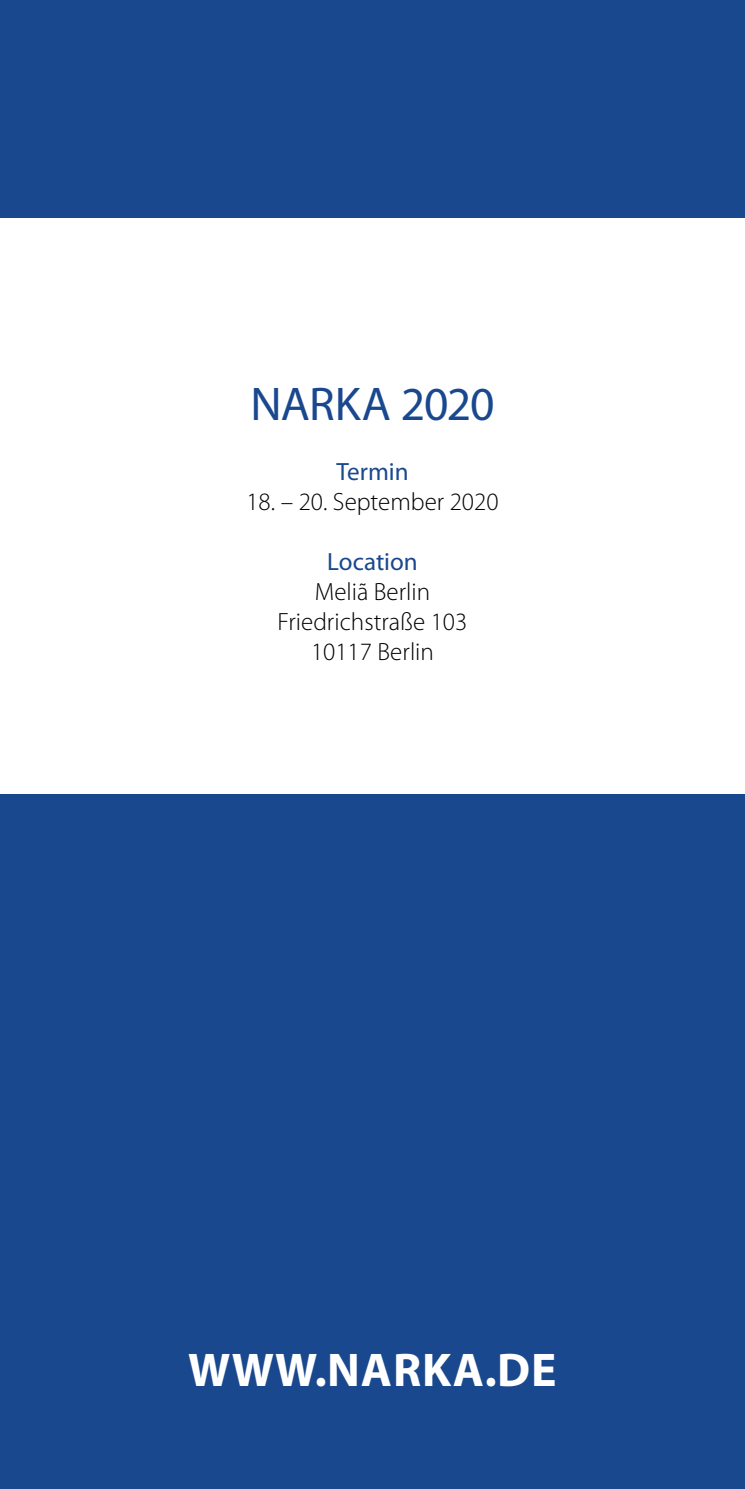
<style>
.page{position:relative;width:745px;height:1489px;background:#fff}
.page>*{position:absolute;margin:0;border:0;box-sizing:border-box;transform-origin:0 0}
.t1{font:700 47.5px "Myriad Pro";letter-spacing:.02em;color:#fff}
.t2{font:47.5px "Myriad Pro";letter-spacing:-.015em;color:#19488e}
.t3{font:300 25px/30px "Myriad Pro";color:#000;text-align:center}
.t4{font:25px "Myriad Pro";color:#19488e}
</style>
<div class="page">
<div style="left:0;top:0;width:744px;height:1488px;background:#19488e"></div>
<div style="left:0;top:218px;width:744px;height:576px;background:#fff"></div>
<h1 class="t2" style="left:250px;top:375px;width:245px">NARKA 2020</h1>
<p class="t4" style="left:336px;top:456px;width:74px">Termin</p>
<p class="t3" style="left:246px;top:486px;width:253px">18. – 20. September 2020</p>
<p class="t4" style="left:327px;top:546px;width:92px">Location</p>
<p class="t3" style="left:277px;top:576px;width:191px">Meliã Berlin<br>Friedrichstraße 103<br>10117 Berlin</p>
<h1 class="t1" style="left:188px;top:1339px;width:369px">WWW.NARKA.DE</h1>
</div>
